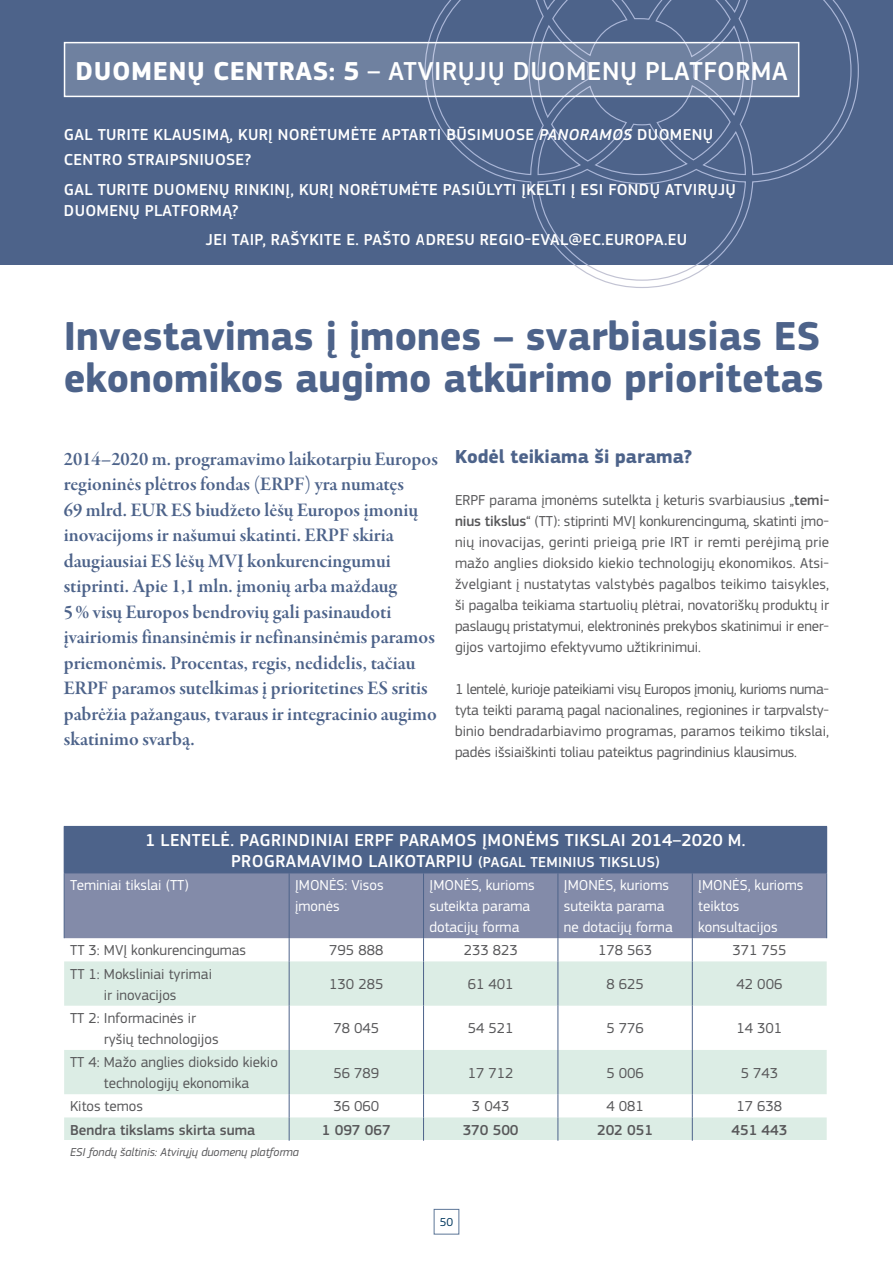
<style>
.page{position:relative;width:893px;height:1263px;background:#fff}
.page>*{position:absolute;margin:0;border:0;box-sizing:border-box;transform-origin:0 0}
.t1{font:700 42px/42px "EC Square Sans Pro";color:#4d638a}
.t2{font:500 27px "EC Square Sans Pro";letter-spacing:.02em;color:#fff}
.t3{font:19.5px/25.5px "Garamond Premr Pro Smbd Subh";color:#4d638a}
.t4{font:700 19.5px "EC Square Sans Pro";color:#4d638a}
.t5{font:500 18px/21px "EC Square Sans Pro";letter-spacing:.02em;color:#fff;text-align:center}
.t6{font:500 16.5px/25.5px "EC Square Sans Pro";letter-spacing:.02em;color:#fff}
.t7{font:15px/21px "EC Square Sans Pro";color:#58585a;text-align:justify}
.t8{font:15px/21px "EC Square Sans Pro";color:#fff}
.t9{font:500 15px "EC Square Sans Pro";color:#58585a}
.t10{font:italic 12px "EC Square Sans Pro";color:#58585a}
.t11{font:12px "EC Square Sans Pro";color:#00375e}
.s1{font-weight:700}
.s2{font-style:italic}
.s3{font-weight:500}
.s4{font-size:15px}
</style>
<div class="page">
<div style="left:0;top:0;width:893px;height:264px;background:#4d638a"></div>
<div style="left:65px;top:43px;width:734px;height:53px;background:#6f81a0"></div>
<div style="left:64px;top:42px;width:735px;height:55px;border:2px solid #fff"></div>
<svg style="left:424px;top:0;width:435px;height:288px"></svg>
<div style="left:64px;top:826px;width:763px;height:47px;background:#4d638a"></div>
<div style="left:65px;top:873px;width:761px;height:65px;background:#838ba9"></div>
<svg style="left:64px;top:961px;width:763px;height:180px;fill:#dcede5"></svg>
<hr style="left:64px;top:873px;width:1px;height:65px;background:#4d638a">
<hr style="left:289px;top:873px;width:1px;height:65px;background:#4d638a">
<hr style="left:423px;top:873px;width:1px;height:65px;background:#4d638a">
<hr style="left:558px;top:873px;width:1px;height:65px;background:#4d638a">
<hr style="left:692px;top:873px;width:1px;height:65px;background:#4d638a">
<hr style="left:826px;top:873px;width:1px;height:65px;background:#4d638a">
<svg style="left:289px;top:938px;width:1px;height:23px"></svg>
<svg style="left:423px;top:938px;width:1px;height:23px"></svg>
<svg style="left:558px;top:938px;width:1px;height:23px"></svg>
<svg style="left:692px;top:938px;width:1px;height:23px"></svg>
<hr style="left:289px;top:961px;width:1px;height:45px;background:#4d638a">
<hr style="left:423px;top:961px;width:1px;height:45px;background:#4d638a">
<hr style="left:558px;top:961px;width:1px;height:45px;background:#4d638a">
<hr style="left:692px;top:961px;width:1px;height:45px;background:#4d638a">
<hr style="left:289px;top:1006px;width:1px;height:44px;background:#4d638a">
<hr style="left:423px;top:1006px;width:1px;height:44px;background:#4d638a">
<hr style="left:558px;top:1006px;width:1px;height:44px;background:#4d638a">
<hr style="left:692px;top:1006px;width:1px;height:44px;background:#4d638a">
<hr style="left:289px;top:1050px;width:1px;height:44px;background:#4d638a">
<hr style="left:423px;top:1050px;width:1px;height:44px;background:#4d638a">
<hr style="left:558px;top:1050px;width:1px;height:44px;background:#4d638a">
<hr style="left:692px;top:1050px;width:1px;height:44px;background:#4d638a">
<svg style="left:289px;top:1094px;width:1px;height:47px"></svg>
<svg style="left:423px;top:1094px;width:1px;height:47px"></svg>
<svg style="left:558px;top:1094px;width:1px;height:47px"></svg>
<svg style="left:692px;top:1094px;width:1px;height:47px"></svg>
<h2 class="t2" style="left:76px;top:55px;width:714px"><span class="s1">DUOMENŲ CENTRAS: 5</span> – ATVIRŲJŲ DUOMENŲ PLATFORMA</h2>
<p class="t6" style="left:64px;top:122px;width:651px">GAL TURITE KLAUSIMĄ, KURĮ NORĖTUMĖTE APTARTI BŪSIMUOSE <span class="s2">PANORAMOS</span> DUOMENŲ<br>CENTRO STRAIPSNIUOSE?</p>
<p class="t6" style="left:64px;top:179px;width:674px;line-height:21px">GAL TURITE DUOMENŲ RINKINĮ, KURĮ NORĖTUMĖTE PASIŪLYTI ĮKELTI Į ESI FONDŲ ATVIRŲJŲ<br>DUOMENŲ PLATFORMĄ?</p>
<p class="t6" style="left:206px;top:227px;width:483px">JEI TAIP, RAŠYKITE E. PAŠTO ADRESU REGIO-EVAL@EC.EUROPA.EU</p>
<h1 class="t1" style="left:64px;top:316px;width:761px">Investavimas į įmones – svarbiausias ES ekonomikos augimo atkūrimo prioritetas</h1>
<p class="t3" style="left:64px;top:446px;width:376px">2014–2020 m. programavimo laikotarpiu Europos regioninės plėtros fondas (ERPF) yra numatęs<br>69 mlrd. EUR ES biudžeto lėšų Europos įmonių inovacijoms ir našumui skatinti. ERPF skiria daugiausiai ES lėšų MVĮ konkurencingumui stiprinti. Apie 1,1 mln. įmonių arba maždaug<br>5% visų Europos bendrovių gali pasinaudoti įvairiomis finansinėmis ir nefinansinėmis paramos priemonėmis. Procentas, regis, nedidelis, tačiau ERPF paramos sutelkimas į prioritetines ES sritis pabrėžia pažangaus, tvaraus ir integracinio augimo skatinimo svarbą.</p>
<h3 class="t4" style="left:455px;top:444px;width:239px">Kodėl teikiama ši parama?</h3>
<p class="t7" style="left:455px;top:489px;width:376px">ERPF parama įmonėms sutelkta į keturis svarbiausius „<span class="s3">temi&shy;nius tikslus</span>“ (TT): stiprinti MVĮ konkurencingumą, skatinti įmo&shy;nių inovacijas, gerinti prieigą prie IRT ir remti perėjimą prie mažo anglies dioksido kiekio technologijų ekonomikos. Atsi&shy;žvelgiant į nustatytas valstybės pagalbos teikimo taisykles, ši pagalba teikiama startuolių plėtrai, novatoriškų produktų ir paslaugų pristatymui, elektroninės prekybos skatinimui ir ener&shy;gijos vartojimo efektyvumo užtikrinimui.</p>
<p class="t7" style="left:455px;top:678px;width:376px">1 lentelė, kurioje pateikiami visų Europos įmonių, kurioms numa&shy;tyta teikti paramą pagal nacionalines, regionines ir tarpvalsty&shy;binio bendradarbiavimo programas, paramos teikimo tikslai, padės išsiaiškinti toliau pateiktus pagrindinius klausimus.</p>
<p class="t5" style="left:145px;top:830px;width:602px">1 LENTELĖ. PAGRINDINIAI ERPF PARAMOS ĮMONĖMS TIKSLAI 2014–2020 M.<br>PROGRAMAVIMO LAIKOTARPIU <span class="s4">(PAGAL TEMINIUS TIKSLUS)</span></p>
<p class="t8" style="left:70px;top:875px;width:120px">Teminiai tikslai (TT)</p>
<p class="t8" style="left:295px;top:875px;width:90px">ĮMONĖS: Visos įmonės</p>
<p class="t8" style="left:430px;top:875px;width:107px">ĮMONĖS, kurioms suteikta parama dotacijų forma</p>
<p class="t8" style="left:564px;top:875px;width:110px">ĮMONĖS, kurioms suteikta parama ne dotacijų forma</p>
<p class="t8" style="left:698px;top:875px;width:107px">ĮMONĖS, kurioms teiktos konsultacijos</p>
<p class="t7" style="left:70px;top:940px;width:178px">TT 3: MVĮ konkurencingumas</p>
<p class="t7" style="left:329px;top:940px;width:56px">795 888</p>
<p class="t7" style="left:464px;top:940px;width:56px">233 823</p>
<p class="t7" style="left:598px;top:940px;width:56px">178 563</p>
<p class="t7" style="left:732px;top:940px;width:56px">371 755</p>
<p class="t7" style="left:70px;top:963px;width:143px;text-align:center">TT 1: Moksliniai tyrimai ir inovacijos</p>
<p class="t7" style="left:329px;top:974px;width:56px">130 285</p>
<p class="t7" style="left:468px;top:974px;width:47px">61 401</p>
<p class="t7" style="left:606px;top:974px;width:39px">8 625</p>
<p class="t7" style="left:737px;top:974px;width:47px">42 006</p>
<p class="t7" style="left:104px;top:1007px;width:116px;text-indent:-34px">TT 2: Informacinės ir ryšių technologijos</p>
<p class="t7" style="left:333px;top:1018px;width:47px">78 045</p>
<p class="t7" style="left:468px;top:1018px;width:47px">54 521</p>
<p class="t7" style="left:606px;top:1018px;width:39px">5 776</p>
<p class="t7" style="left:737px;top:1018px;width:47px">14 301</p>
<p class="t7" style="left:70px;top:1052px;width:209px;text-align:center">TT 4: Mažo anglies dioksido kiekio technologijų ekonomika</p>
<p class="t7" style="left:333px;top:1062px;width:47px">56 789</p>
<p class="t7" style="left:468px;top:1062px;width:47px">17 712</p>
<p class="t7" style="left:606px;top:1062px;width:39px">5 006</p>
<p class="t7" style="left:741px;top:1062px;width:39px">5 743</p>
<p class="t7" style="left:70px;top:1096px;width:74px">Kitos temos</p>
<p class="t7" style="left:333px;top:1096px;width:47px">36 060</p>
<p class="t7" style="left:472px;top:1096px;width:39px">3 043</p>
<p class="t7" style="left:606px;top:1096px;width:39px">4 081</p>
<p class="t7" style="left:736px;top:1096px;width:47px">17 638</p>
<p class="t9" style="left:70px;top:1121px;width:187px">Bendra tikslams skirta suma</p>
<p class="t9" style="left:322px;top:1121px;width:70px">1 097 067</p>
<p class="t9" style="left:463px;top:1121px;width:57px">370 500</p>
<p class="t9" style="left:597px;top:1121px;width:57px">202 051</p>
<p class="t9" style="left:731px;top:1121px;width:57px">451 443</p>
<p class="t10" style="left:70px;top:1145px;width:230px">ESI fondų šaltinis: Atvirųjų duomenų platforma</p>
<p class="t11" style="left:440px;top:1215px;width:15px">50</p>
</div>
